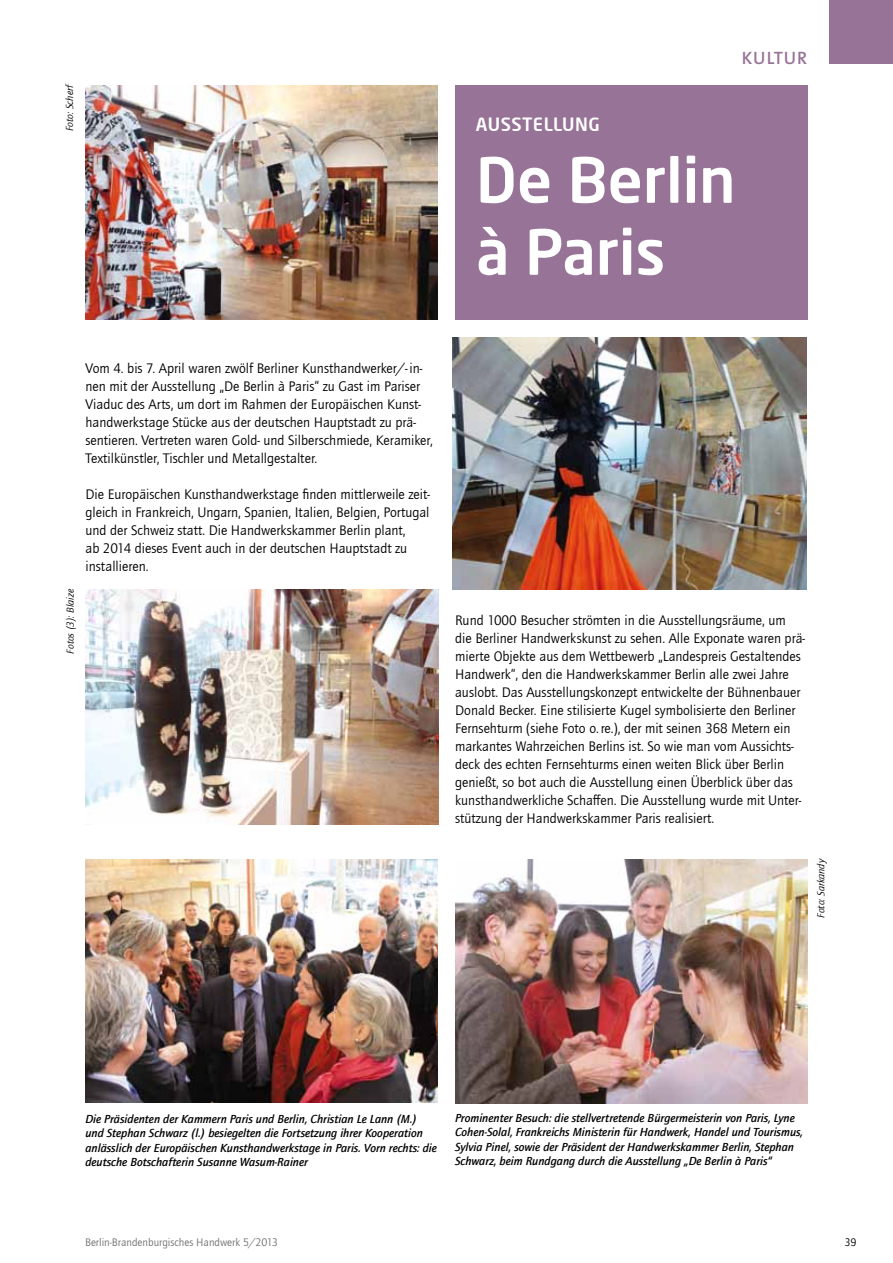
<style>
.page{position:relative;width:893px;height:1263px;background:#fff}
.page>*{position:absolute;margin:0;border:0;box-sizing:border-box;transform-origin:0 0}
.t1{font:500 61.5px/72px "Neo Sans";color:#fff}
.t2{font:500 18px "Neo Sans";letter-spacing:.03em;color:#fff}
.t3{font:600 18px "The Sans Os F";letter-spacing:.04em;color:#977497}
.t4{font:14.25px/18px "Quay Sans ITC Com";color:#000}
.t5{font:italic 500 12px/14.4px "Quay Sans ITC Com";color:#000}
.t6{font:11.25px "Quay Sans ITC Com";color:#707172}
.t7{font:11.25px "Quay Sans ITC Com";color:#000}
.t8{font:italic 10.5px "Quay Sans ITC Com";color:#000}
</style>
<div class="page">
<img style="left:85px;top:85px;width:353px;height:234px">
<div style="left:455px;top:85px;width:353px;height:234px;background:#977497"></div>
<div style="left:829px;top:0;width:64px;height:64px;background:#977497"></div>
<img style="left:455px;top:859px;width:353px;height:244px">
<img style="left:453px;top:337px;width:353px;height:252px">
<img style="left:86px;top:589px;width:352px;height:235px">
<img style="left:85px;top:859px;width:353px;height:244px">
<p class="t8" style="left:63px;top:131px;width:49px;rotate:-90deg">Foto: Scherf</p>
<p class="t3" style="left:742px;top:46px;width:67px">KULTUR</p>
<p class="t2" style="left:476px;top:113px;width:126px">Ausstellung</p>
<h1 class="t1" style="left:476px;top:143px;width:261px">De Berlin à Paris</h1>
<p class="t8" style="left:64px;top:653px;width:66px;rotate:-90deg">Fotos (3): Blaize</p>
<p class="t4" style="left:86px;top:359px;width:349px">Vom 4. bis 7. April waren zwölf Berliner Kunsthandwerker/- in&shy;nen mit der Ausstellung „De Berlin à Paris“ zu Gast im Pariser Viaduc des Arts, um dort im Rahmen der Europäischen Kunst&shy;handwerkstage Stücke aus der deutschen Hauptstadt zu prä&shy;sentieren. Vertreten waren Gold- und Silberschmiede, Keramiker, Textilkünstler, Tischler und Metallgestalter.</p>
<p class="t4" style="left:86px;top:485px;width:346px">Die Europäischen Kunsthandwerkstage finden mittlerweile zeit&shy;gleich in Frankreich, Ungarn, Spanien, Italien, Belgien, Portugal und der Schweiz statt. Die Handwerkskammer Berlin plant,<br>ab 2014 dieses Event auch in der deutschen Hauptstadt zu installieren.</p>
<p class="t4" style="left:455px;top:611px;width:351px">Rund 1000 Besucher strömten in die Ausstellungsräume, um die Berliner Handwerkskunst zu sehen. Alle Exponate waren prä&shy;mierte Objekte aus dem Wettbewerb „Landespreis Gestaltendes Handwerk“, den die Handwerkskammer Berlin alle zwei Jahre auslobt. Das Ausstellungskonzept entwickelte der Bühnenbauer Donald Becker. Eine stilisierte Kugel symbolisierte den Berliner Fernsehturm (siehe Foto o.re.), der mit seinen 368 Metern ein markantes Wahrzeichen Berlins ist. So wie man vom Aussichts&shy;deck des echten Fernsehturms einen weiten Blick über Berlin genießt, so bot auch die Ausstellung einen Überblick über das kunsthandwerkliche Schaffen. Die Ausstellung wurde mit Unter&shy;stützung der Handwerkskammer Paris realisiert.</p>
<p class="t8" style="left:815px;top:918px;width:62px;rotate:-90deg">Foto: Sarkandy</p>
<p class="t5" style="left:85px;top:1112px;width:353px">Die Präsidenten der Kammern Paris und Berlin, Christian Le Lann (M.) und Stephan Schwarz (l.) besiegelten die Fortsetzung ihrer Kooperation anlässlich der Europäischen Kunsthandwerkstage in Paris. Vorn rechts: die deutsche Botschafterin Susanne Wasum-Rainer</p>
<p class="t5" style="left:455px;top:1110px;width:350px">Prominenter Besuch: die stellvertretende Bürgermeisterin von Paris, Lyne Cohen-Solal, Frankreichs Ministerin für Handwerk, Handel und Tourismus, Sylvia Pinel, sowie der Präsident der Handwerkskammer Berlin, Stephan Schwarz, beim Rundgang durch die Ausstellung „De Berlin à Paris“</p>
<p class="t6" style="left:85px;top:1235px;width:194px">Berlin-Brandenburgisches Handwerk 5/2013</p>
<p class="t7" style="left:844px;top:1235px;width:13px">39</p>
</div>
